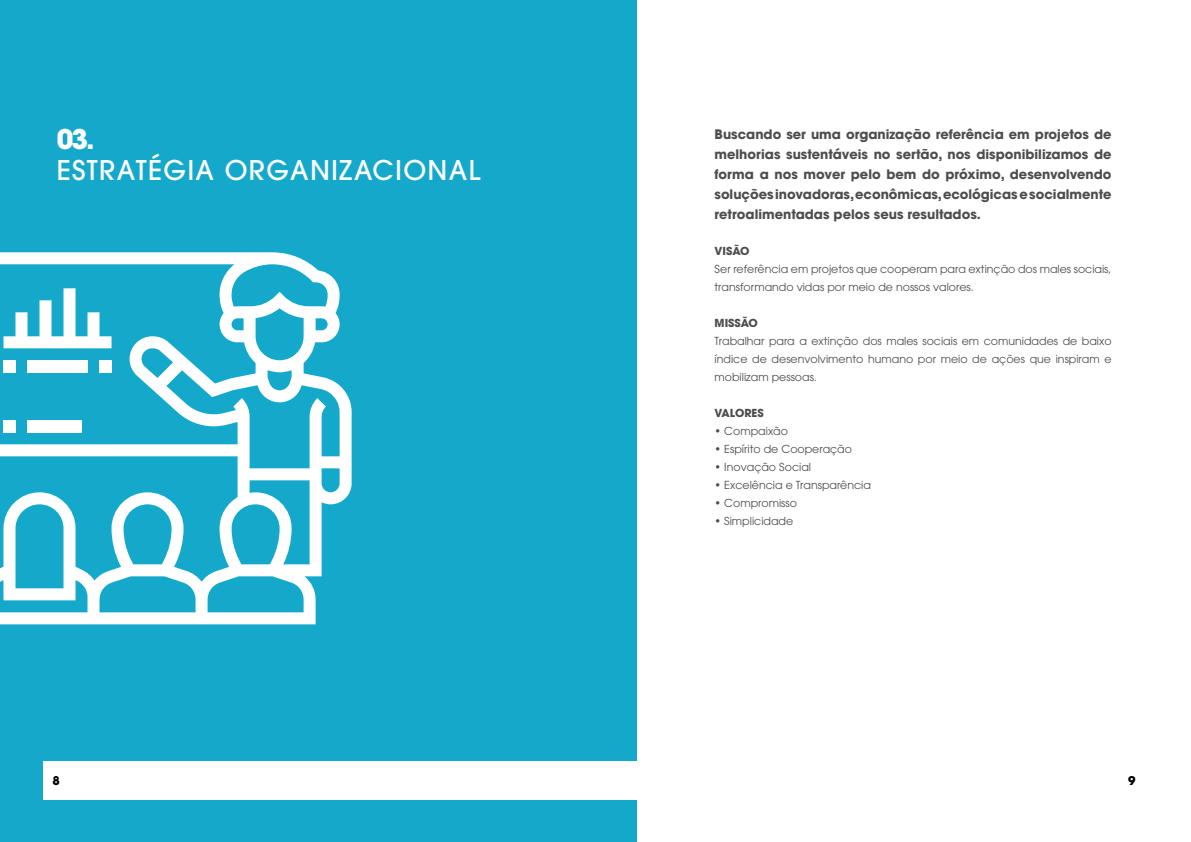
<style>
.page{position:relative;width:1191px;height:842px;background:#fff}
.page>*{position:absolute;margin:0;border:0;box-sizing:border-box;transform-origin:0 0}
.t1{font:500 27px "ITC Avant Garde Pro";letter-spacing:.05em;color:#fff}
.t2{font:700 27px "ITC Avant Garde Pro";color:#fff}
.t3{font:700 13px/20px "ITC Avant Garde Pro";color:#4d4d4f;text-align:justify}
.t4{font:700 12px "ITC Avant Garde Pro";color:#000}
.t5{font:11px/18px "ITC Avant Garde Pro";color:#4d4d4f}
.t6{font:700 11px "ITC Avant Garde Pro";color:#4d4d4f}
</style>
<div class="page">
<div style="left:0;top:0;width:636px;height:842px;background:#14a9cb"></div>
<svg style="left:0;top:252px;width:351px;height:372px"></svg>
<svg style="left:3px;top:288px;width:108px;height:60px"></svg>
<div style="left:3px;top:360px;width:12px;height:12px;background:#fff"></div>
<div style="left:27px;top:360px;width:60px;height:12px;background:#fff"></div>
<div style="left:99px;top:360px;width:12px;height:12px;background:#fff"></div>
<div style="left:43px;top:761px;width:1105px;height:38px;background:#fff"></div>
<h1 class="t2" style="left:57px;top:121px;width:40px">03.</h1>
<h1 class="t1" style="left:57px;top:153px;width:425px">ESTRATÉGIA ORGANIZACIONAL</h1>
<p class="t3" style="left:714px;top:124px;width:398px">Buscando ser uma organização referência em projetos de melhorias sustentáveis no sertão, nos disponibilizamos de forma a nos mover pelo bem do próximo, desenvolvendo soluções inovadoras, econômicas, ecológicas e socialmente retroalimentadas pelos seus resultados.</p>
<p class="t6" style="left:714px;top:243px;width:36px">VISÃO</p>
<p class="t5" style="left:714px;top:260px;width:398px">Ser referência em projetos que cooperam para extinção dos males sociais, transformando vidas por meio de nossos valores.</p>
<p class="t6" style="left:714px;top:315px;width:45px">MISSÃO</p>
<p class="t5" style="left:714px;top:332px;width:398px;text-align:justify">Trabalhar para a extinção dos males sociais em comunidades de baixo índice de desenvolvimento humano por meio de ações que inspiram e mobilizam pessoas.</p>
<p class="t6" style="left:714px;top:405px;width:51px">VALORES</p>
<p class="t5" style="left:714px;top:421px;width:75px">• Compaixão</p>
<p class="t5" style="left:714px;top:439px;width:139px">• Espírito de Cooperação</p>
<p class="t5" style="left:714px;top:457px;width:98px">• Inovação Social</p>
<p class="t5" style="left:714px;top:475px;width:158px">• Excelência e Transparência</p>
<p class="t5" style="left:714px;top:493px;width:84px">• Compromisso</p>
<p class="t5" style="left:714px;top:511px;width:80px">• Simplicidade</p>
<p class="t4" style="left:52px;top:772px;width:9px">8</p>
<p class="t4" style="left:1128px;top:772px;width:9px">9</p>
</div>
